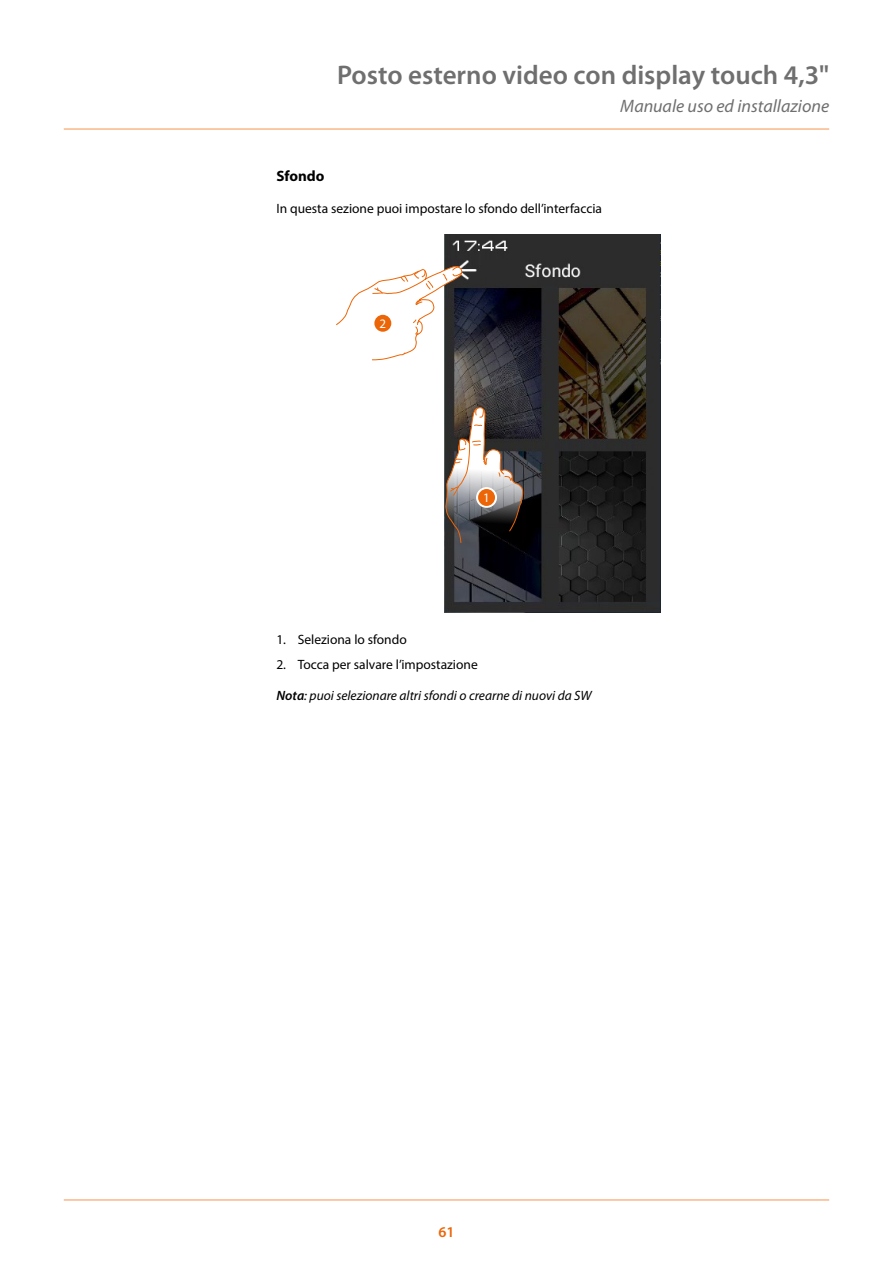
<style>
.page{position:relative;width:893px;height:1263px;background:#fff}
.page>*{position:absolute;margin:0;border:0;box-sizing:border-box;transform-origin:0 0}
.t1{font:600 27px "Myriad Pro";color:#706f6f}
.t2{font:italic 18px "Myriad Pro";color:#706f6f}
.t3{font:700 15px "Myriad Pro";color:#000}
.t4{font:600 15px "Myriad Pro";color:#ec6608}
.t5{font:13.5px "Myriad Pro";color:#000}
.t6{font:italic 13.5px "Myriad Pro";color:#000}
.t7{font:13.05px "Myriad Pro";color:#fff}
.s1{font-weight:600}
</style>
<div class="page">
<hr style="left:64px;top:128px;width:765px;height:2px;background:#f8b887">
<hr style="left:64px;top:1199px;width:765px;height:2px;background:#f8b887">
<img style="left:445px;top:234px;width:216px;height:379px">
<svg style="left:445px;top:407px;width:79px;height:137px;background:#6e6865"></svg>
<svg style="left:476px;top:487px;width:21px;height:21px"></svg>
<div style="left:478px;top:489px;width:17px;height:17px;background:#ec6608;border-radius:50%"></div>
<svg style="left:336px;top:266px;width:127px;height:95px"></svg>
<svg style="left:372px;top:313px;width:21px;height:21px"></svg>
<div style="left:374px;top:315px;width:17px;height:17px;background:#ec6608;border-radius:50%"></div>
<h1 class="t1" style="left:337px;top:58px;width:494px">Posto esterno video con display touch 4,3"</h1>
<h2 class="t2" style="left:620px;top:95px;width:210px">Manuale uso ed installazione</h2>
<p class="t3" style="left:276px;top:166px;width:50px">Sfondo</p>
<p class="t5" style="left:276px;top:200px;width:327px">In questa sezione puoi impostare lo sfondo dell’interfaccia</p>
<p class="t7" style="left:379px;top:316px;width:8px">2</p>
<p class="t7" style="left:483px;top:490px;width:8px">1</p>
<p class="t5" style="left:276px;top:631px;width:132px">1. Seleziona lo sfondo</p>
<p class="t5" style="left:276px;top:656px;width:203px">2. Tocca per salvare l’impostazione</p>
<p class="t6" style="left:276px;top:687px;width:317px"><span class="s1">Nota</span>: puoi selezionare altri sfondi o crearne di nuovi da SW</p>
<p class="t4" style="left:438px;top:1222px;width:18px">61</p>
</div>
